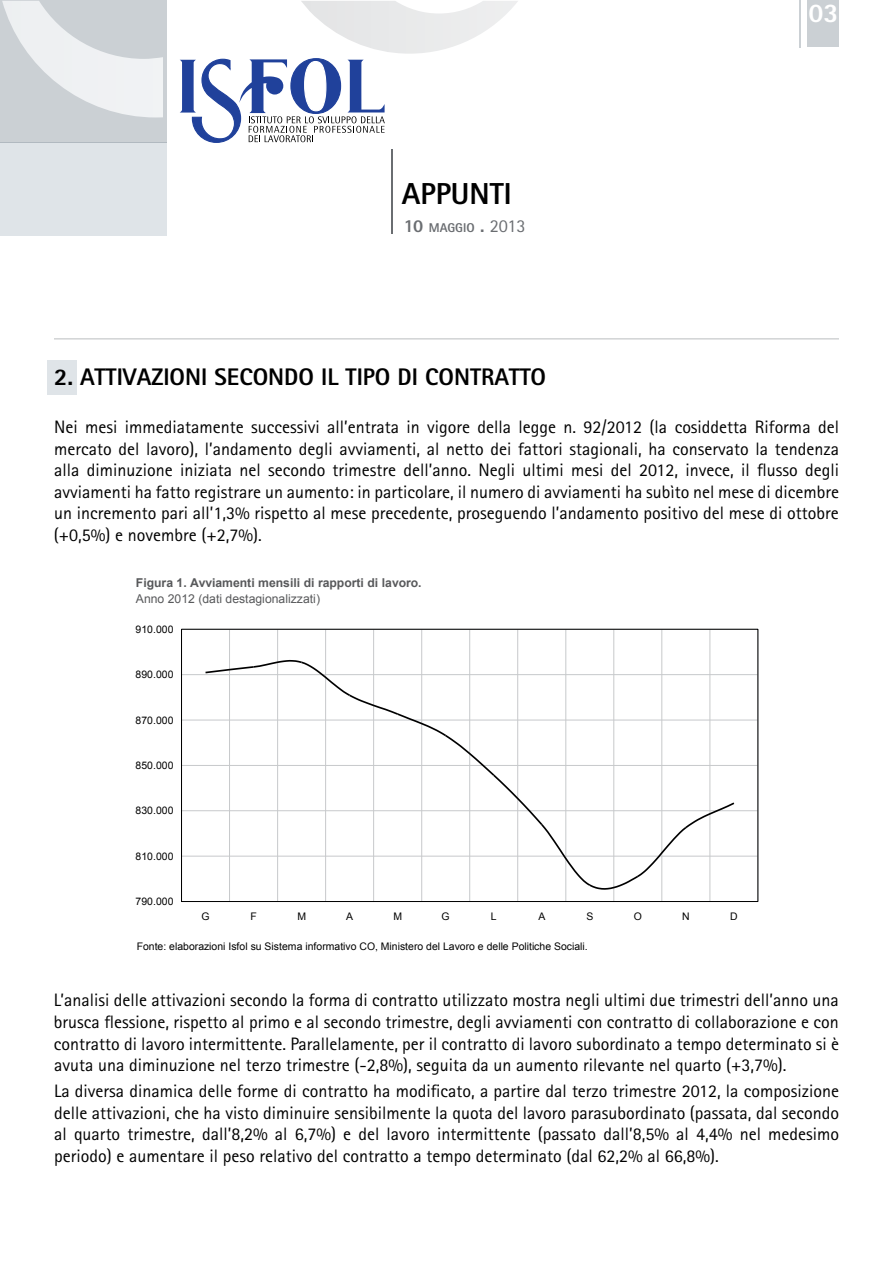
<style>
.page{position:relative;width:893px;height:1263px;background:#fff}
.page>*{position:absolute;margin:0;border:0;box-sizing:border-box;transform-origin:0 0}
.t1{font:800 30.3px "Rotis Sans Serif";color:#000}
.t2{font:800 27px "Rotis Sans Serif";color:#fff}
.t3{font:800 24px "Rotis Sans Serif";color:#000}
.t4{font:18px/21.6px "Rotis Sans Serif";color:#000;text-align:justify}
.t5{font:800 12.75px "Rotis Sans Serif";color:#6a6d71}
.t6{font:700 12.15px "Arial";color:#58595b}
.t7{font:12.15px "Arial";color:#58595b}
.t8{font:10.5px "Arial";letter-spacing:.005em;color:#000}
.s1{font-size:18.15px}
.s2{font-weight:400;font-size:18.15px}
</style>
<div class="page">
<div style="left:0;top:0;width:167px;height:143px;background:#cbd0d4"></div>
<div style="left:0;top:143px;width:167px;height:93px;background:#dfe4e8"></div>
<hr style="left:391px;top:149px;width:2px;height:85px;background:#6a6d71">
<svg style="left:2px;top:1px;width:516px;height:116px"></svg>
<hr style="left:799px;top:0;width:2px;height:48px;background:#cbd0d4">
<div style="left:807px;top:0;width:32px;height:47px;background:#cbd0d4"></div>
<svg style="left:180px;top:58px;width:205px;height:85px"></svg>
<div style="left:47px;top:360px;width:30px;height:34px;background:#dfe4e8"></div>
<hr style="left:54px;top:338px;width:785px;height:2px;background:#d1d3d4">
<hr style="left:182px;top:901px;width:576px;height:1px;background:#c7c9cb">
<hr style="left:182px;top:856px;width:576px;height:1px;background:#c7c9cb">
<hr style="left:182px;top:810px;width:576px;height:1px;background:#c7c9cb">
<hr style="left:182px;top:765px;width:576px;height:1px;background:#c7c9cb">
<hr style="left:182px;top:720px;width:576px;height:1px;background:#c7c9cb">
<hr style="left:182px;top:674px;width:576px;height:1px;background:#c7c9cb">
<hr style="left:229px;top:629px;width:1px;height:272px;background:#c7c9cb">
<hr style="left:277px;top:629px;width:1px;height:272px;background:#c7c9cb">
<hr style="left:325px;top:629px;width:1px;height:272px;background:#c7c9cb">
<hr style="left:373px;top:629px;width:1px;height:272px;background:#c7c9cb">
<hr style="left:421px;top:629px;width:1px;height:272px;background:#c7c9cb">
<hr style="left:469px;top:629px;width:1px;height:272px;background:#c7c9cb">
<hr style="left:517px;top:629px;width:1px;height:272px;background:#c7c9cb">
<hr style="left:566px;top:629px;width:1px;height:272px;background:#c7c9cb">
<hr style="left:613px;top:629px;width:1px;height:272px;background:#c7c9cb">
<hr style="left:662px;top:629px;width:1px;height:272px;background:#c7c9cb">
<hr style="left:710px;top:629px;width:1px;height:272px;background:#c7c9cb">
<hr style="left:758px;top:629px;width:1px;height:272px;background:#c7c9cb">
<hr style="left:181px;top:629px;width:1px;height:272px;background:#000">
<svg style="left:204px;top:659px;width:532px;height:232px"></svg>
<h1 class="t1" style="left:402px;top:175px;width:111px">APPUNTI</h1>
<p class="t5" style="left:404px;top:220px;width:123px"><span class="s1">10</span> MAGGIO <span class="s1">.</span> <span class="s2">2013</span></p>
<h2 class="t2" style="left:808px;top:-5px;width:32px">03</h2>
<h3 class="t3" style="left:54px;top:362px;width:491px">2. ATTIVAZIONI SECONDO IL TIPO DI CONTRATTO</h3>
<p class="t4" style="left:54px;top:416px;width:787px">Nei mesi immediatamente successivi all’entrata in vigore della legge n. 92/2012 (la cosiddetta Riforma del mercato del lavoro), l’andamento degli avviamenti, al netto dei fattori stagionali, ha conservato la tendenza alla diminuzione iniziata nel secondo trimestre dell’anno. Negli ultimi mesi del 2012, invece, il flusso degli avviamenti ha fatto registrare un aumento: in particolare, il numero di avviamenti ha subìto nel mese di dicembre un incremento pari all’1,3% rispetto al mese precedente, proseguendo l’andamento positivo del mese di ottobre (+0,5%) e novembre (+2,7%).</p>
<p class="t6" style="left:136px;top:575px;width:287px">Figura 1. Avviamenti mensili di rapporti di lavoro.</p>
<p class="t7" style="left:136px;top:590px;width:186px">Anno 2012 (dati destagionalizzati)</p>
<p class="t8" style="left:136px;top:622px;width:39px">910.000</p>
<p class="t8" style="left:136px;top:667px;width:39px">890.000</p>
<p class="t8" style="left:136px;top:713px;width:39px">870.000</p>
<p class="t8" style="left:136px;top:758px;width:39px">850.000</p>
<p class="t8" style="left:136px;top:804px;width:39px">830.000</p>
<p class="t8" style="left:136px;top:849px;width:39px">810.000</p>
<p class="t8" style="left:136px;top:894px;width:39px">790.000</p>
<p class="t8" style="left:201px;top:909px;width:10px">G</p>
<p class="t8" style="left:250px;top:909px;width:8px">F</p>
<p class="t8" style="left:297px;top:909px;width:10px">M</p>
<p class="t8" style="left:346px;top:909px;width:8px">A</p>
<p class="t8" style="left:393px;top:909px;width:10px">M</p>
<p class="t8" style="left:442px;top:909px;width:10px">G</p>
<p class="t8" style="left:491px;top:909px;width:7px">L</p>
<p class="t8" style="left:538px;top:909px;width:8px">A</p>
<p class="t8" style="left:586px;top:909px;width:8px">S</p>
<p class="t8" style="left:634px;top:909px;width:10px">O</p>
<p class="t8" style="left:682px;top:909px;width:9px">N</p>
<p class="t8" style="left:730px;top:909px;width:9px">D</p>
<p class="t8" style="left:137px;top:939px;width:453px">Fonte: elaborazioni Isfol su Sistema informativo CO, Ministero del Lavoro e delle Politiche Sociali.</p>
<p class="t4" style="left:54px;top:989px;width:787px">L’analisi delle attivazioni secondo la forma di contratto utilizzato mostra negli ultimi due trimestri dell’anno una brusca flessione, rispetto al primo e al secondo trimestre, degli avviamenti con contratto di collaborazione e con contratto di lavoro intermittente. Parallelamente, per il contratto di lavoro subordinato a tempo determinato si è avuta una diminuzione nel terzo trimestre (-2,8%), seguita da un aumento rilevante nel quarto (+3,7%).</p>
<p class="t4" style="left:54px;top:1080px;width:787px">La diversa dinamica delle forme di contratto ha modificato, a partire dal terzo trimestre 2012, la composizione delle attivazioni, che ha visto diminuire sensibilmente la quota del lavoro parasubordinato (passata, dal secondo al quarto trimestre, dall’8,2% al 6,7%) e del lavoro intermittente (passato dall’8,5% al 4,4% nel medesimo periodo) e aumentare il peso relativo del contratto a tempo determinato (dal 62,2% al 66,8%).</p>
</div>
